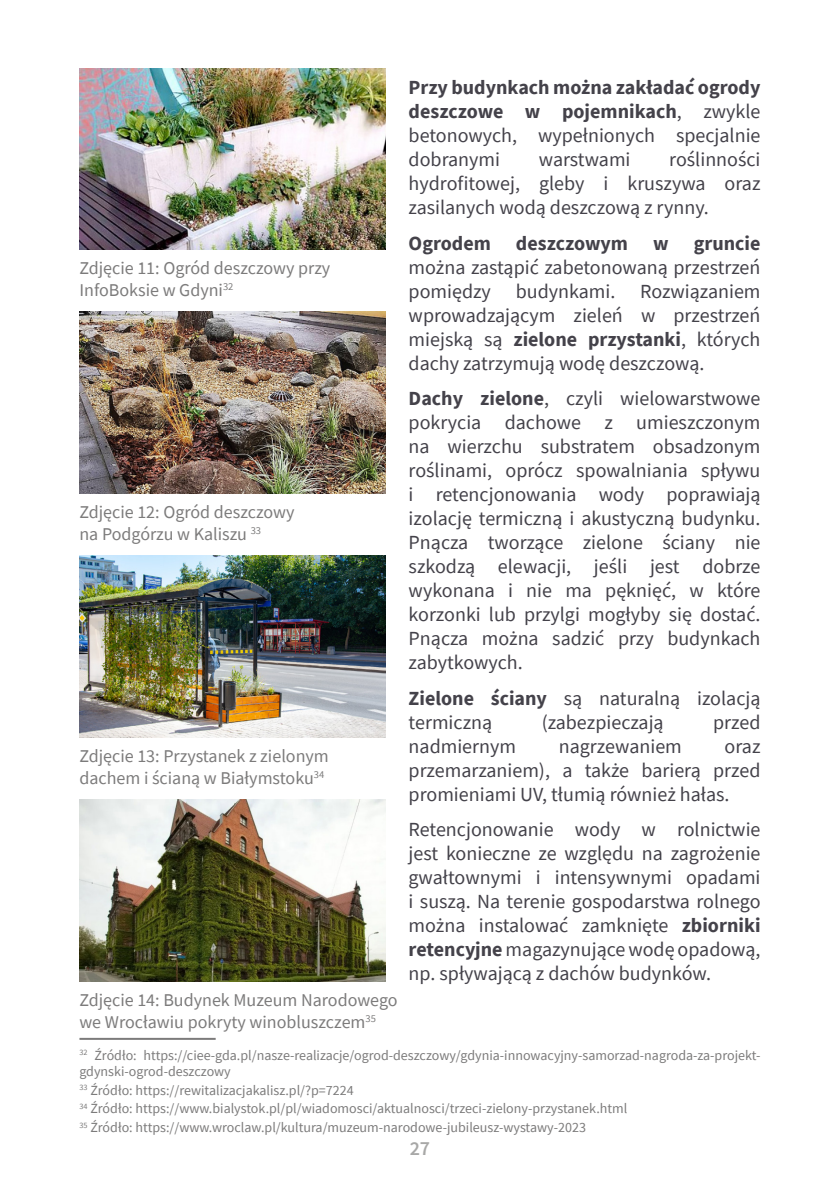
<style>
.page{position:relative;width:840px;height:1191px;background:#fff}
.page>*{position:absolute;margin:0;border:0;box-sizing:border-box;transform-origin:0 0}
.Paragraph_text{font:20px/24px "Source Sans Pro";color:#44424a;text-align:justify}
.Paragraph_text-2{font:700 20px/24px "Source Sans Pro";color:#44424a;text-align:justify}
.t1{font:600 20px "Source Sans Pro";color:#a8a8a7}
.Podpis{font:18px/21.6px "Source Sans Pro";color:#7c7b7b}
.Przypis{font:14px/16px "Source Sans Pro";color:#7c7b7b}
.s1{font-weight:400}
.s2{font-weight:700}
</style>
<div class="page">
<img style="left:79px;top:68px;width:307px;height:181px">
<img style="left:79px;top:312px;width:307px;height:181px">
<hr style="left:79px;top:1037px;width:136px;height:2px;background:#7c7b7b">
<img style="left:79px;top:556px;width:307px;height:181px">
<img style="left:79px;top:799px;width:307px;height:182px">
<p class="Podpis" style="left:79px;top:257px;width:252px">Zdjęcie 11: Ogród deszczowy przy<br>InfoBoksie w Gdyni<sup>32</sup></p>
<p class="Podpis" style="left:79px;top:501px;width:216px">Zdjęcie 12: Ogród deszczowy na Podgórzu w Kaliszu <sup>33</sup></p>
<p class="Podpis" style="left:79px;top:745px;width:251px">Zdjęcie 13: Przystanek z zielonym dachem i ścianą w Białymstoku<sup>34</sup></p>
<p class="Podpis" style="left:79px;top:989px;width:319px">Zdjęcie 14: Budynek Muzeum Narodowego we Wrocławiu pokryty winobluszczem<sup>35</sup></p>
<p class="Paragraph_text-2" style="left:408px;top:75px;width:353px">Przy budynkach można zakładać ogrody deszczowe w pojemnikach<span class="s1">, zwykle betonowych, wypełnionych specjalnie dobranymi</span></p>
<p class="Paragraph_text" style="left:408px;top:148px;width:353px;text-indent:260px">roślinności hydrofitowej, gleby i kruszywa oraz zasilanych wodą deszczową z rynny.</p>
<p class="Paragraph_text-2" style="left:408px;top:231px;width:84px">Ogrodem</p>
<p class="Paragraph_text-2" style="left:515px;top:231px;width:114px">deszczowym</p>
<p class="Paragraph_text-2" style="left:652px;top:231px;width:17px">w</p>
<p class="Paragraph_text" style="left:538px;top:148px;width:93px">warstwami</p>
<p class="Paragraph_text" style="left:408px;top:231px;width:353px;text-indent:285px"><span class="s2">gruncie </span>można zastąpić zabetonowaną przestrzeń pomiędzy budynkami. Rozwiązaniem wprowadzającym zieleń w przestrzeń miejską są <span class="s2">zielone przystanki</span>, których dachy zatrzymują wodę deszczową.</p>
<p class="Paragraph_text" style="left:408px;top:386px;width:353px"><span class="s2">Dachy zielone</span>, czyli wielowarstwowe pokrycia dachowe z umieszczonym na wierzchu substratem obsadzonym roślinami, oprócz spowalniania spływu i retencjonowania wody poprawiają izolację termiczną i akustyczną budynku.<br>Pnącza tworzące zielone ściany nie szkodzą elewacji, jeśli jest dobrze wykonana i nie ma pęknięć, w które korzonki lub przylgi mogłyby się dostać.<br>Pnącza można sadzić przy budynkach zabytkowych.</p>
<p class="Paragraph_text" style="left:408px;top:686px;width:353px"><span class="s2">Zielone ściany</span> są naturalną izolacją termiczną</p>
<p class="Paragraph_text" style="left:541px;top:710px;width:123px">(zabezpieczają</p>
<p class="Paragraph_text" style="left:712px;top:710px;width:49px">przed</p>
<p class="Paragraph_text" style="left:408px;top:734px;width:109px">nadmiernym</p>
<p class="Paragraph_text" style="left:558px;top:734px;width:124px">nagrzewaniem</p>
<p class="Paragraph_text" style="left:408px;top:734px;width:353px;text-indent:316px">oraz przemarzaniem), a także barierą przed promieniami UV, tłumią również hałas.</p>
<p class="Paragraph_text" style="left:408px;top:817px;width:353px">Retencjonowanie wody w rolnictwie jest konieczne ze względu na zagrożenie gwałtownymi i intensywnymi opadami i suszą. Na terenie gospodarstwa rolnego można instalować zamknięte <span class="s2">zbiorniki retencyjne</span> magazynujące wodę opadową, np. spływającą z dachów budynków.</p>
<p class="Przypis" style="left:79px;top:1047px;width:682px"><sup>32</sup> Źródło: https://ciee-gda.pl/nasze-realizacje/ogrod-deszczowy/gdynia-innowacyjny-samorzad-nagroda-za-projekt&shy;gdynski-ogrod-deszczowy</p>
<p class="Przypis" style="left:79px;top:1081px;width:276px"><sup>33</sup> Źródło: https://rewitalizacjakalisz.pl/?p=7224</p>
<p class="Przypis" style="left:79px;top:1100px;width:549px"><sup>34</sup> Źródło: https://www.bialystok.pl/pl/wiadomosci/aktualnosci/trzeci-zielony-przystanek.html</p>
<p class="Przypis" style="left:79px;top:1119px;width:507px"><sup>35</sup> Źródło: https://www.wroclaw.pl/kultura/muzeum-narodowe-jubileusz-wystawy-2023</p>
<p class="t1" style="left:409px;top:1135px;width:22px">27</p>
</div>
